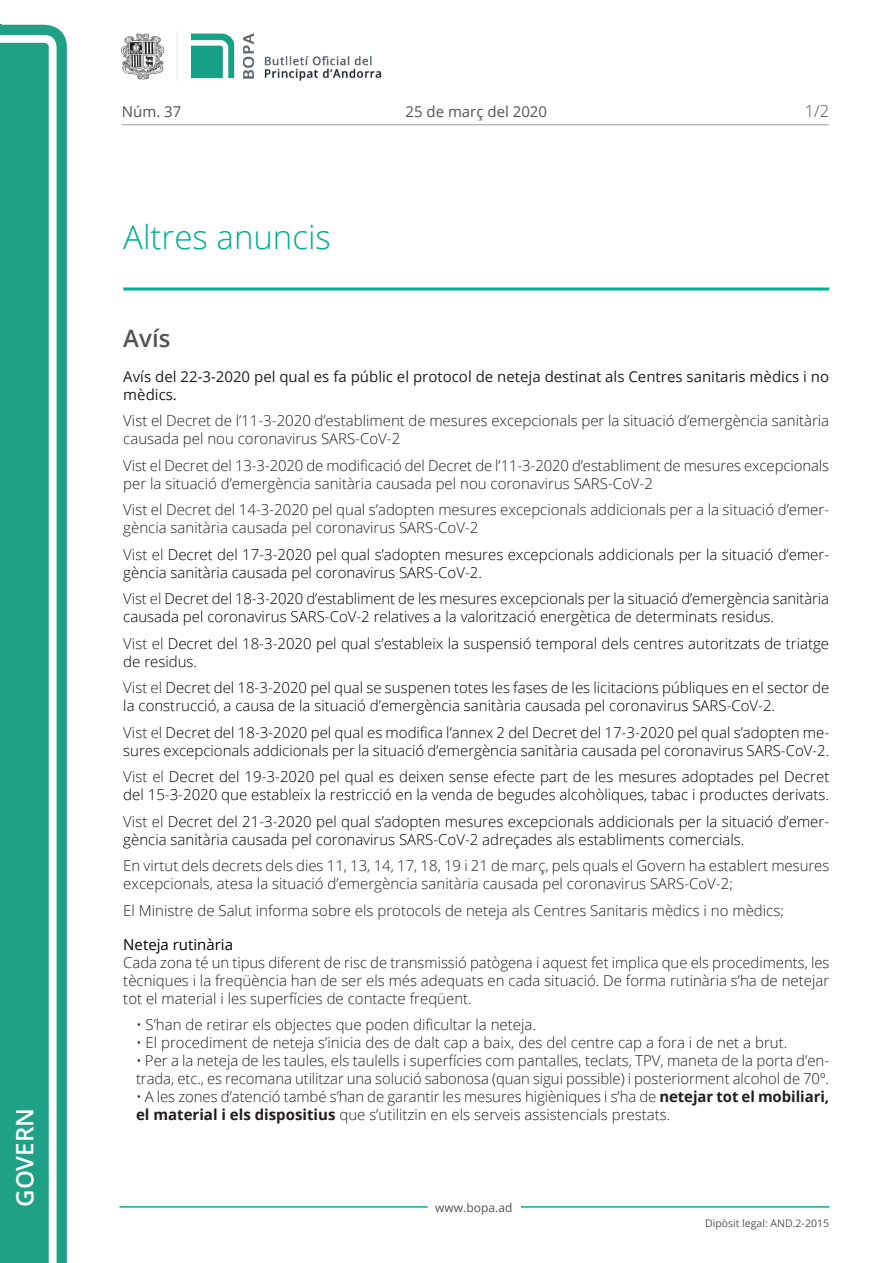
<style>
.page{position:relative;width:893px;height:1263px;background:#fff}
.page>*{position:absolute;margin:0;border:0;box-sizing:border-box;transform-origin:0 0}
.Titol_2_PAG{font:300 33px "Open Sans";color:#00ae91}
.t1{font:600 24px "Open Sans";color:#fff}
.Titol_3{font:600 24px "Open Sans";color:#545454}
.num_pagina{font:300 16.5px "Open Sans";color:#545454}
.Body_text{font:300 15px/18px "Open Sans";color:#000}
.Body_text-2{font:300 15px/18px "Open Sans";color:#231f20}
.Body_text_NOS{font:300 15px/18px "Open Sans";color:#231f20}
.Body_text_sumari{font:15px/18px "Open Sans";color:#231f20}
.carrer{font:15px "Open Sans";color:#545454}
.Titol_7{font:15px "Open Sans";color:#000}
.t2{font:12px "Open Sans";color:#545454}
.t3{font:10.5px "Open Sans";color:#545454}
.s1{color:#231f20}
.s2{font-weight:700}
</style>
<div class="page">
<svg style="left:0;top:25px;width:67px;height:1238px;fill:#1ea187"></svg>
<div style="left:0;top:43px;width:49px;height:1220px;background:#1ea187"></div>
<img style="left:122px;top:32px;width:260px;height:49px">
<hr style="left:119px;top:1206px;width:309px;height:2px;background:#00ae91">
<hr style="left:521px;top:1206px;width:308px;height:2px;background:#00ae91">
<hr style="left:122px;top:124px;width:707px;height:1px;background:#bcbdc0">
<hr style="left:123px;top:287px;width:706px;height:3px;background:#00ae91">
<p class="t1" style="left:8px;top:1207px;width:100px;rotate:-90deg">Govern</p>
<p class="carrer" style="left:122px;top:102px;width:61px">Núm. 37</p>
<p class="carrer" style="left:405px;top:102px;width:143px">25 de març del 2020</p>
<p class="Titol_2_PAG" style="left:123px;top:215px;width:209px">Altres anuncis</p>
<p class="num_pagina" style="left:805px;top:100px;width:26px">1/2</p>
<p class="Titol_3" style="left:123px;top:321px;width:49px">Avís</p>
<p class="Body_text_sumari" style="left:123px;top:367px;width:707px">Avís del 22-3-2020 pel qual es fa públic el protocol de neteja destinat als Centres sanitaris mèdics i no mèdics.</p>
<p class="Body_text-2" style="left:123px;top:411px;width:707px">Vist el Decret de l’11-3-2020 d’establiment de mesures excepcionals per la situació d’emergència sanitària causada pel nou coronavirus SARS-CoV-2</p>
<p class="Body_text-2" style="left:123px;top:456px;width:707px">Vist el Decret del 13-3-2020 de modificació del Decret de l’11-3-2020 d’establiment de mesures excepcionals per la situació d’emergència sanitària causada pel nou coronavirus SARS-CoV-2</p>
<p class="Body_text-2" style="left:123px;top:500px;width:707px">Vist el Decret del 14-3-2020 pel qual s’adopten mesures excepcionals addicionals per a la situació d’emer&shy;gència sanitària causada pel coronavirus SARS-CoV-2</p>
<p class="Body_text" style="left:123px;top:545px;width:707px"><span class="s1">Vist el</span> Decret del 17-3-2020 pel qual s’adopten mesures excepcionals addicionals per la situació d’emer&shy;gència sanitària causada pel coronavirus SARS-CoV-2.</p>
<p class="Body_text" style="left:123px;top:589px;width:707px"><span class="s1">Vist el</span> Decret del 18-3-2020 d’establiment de les mesures excepcionals per la situació d’emergència sanitària causada pel coronavirus SARS-CoV-2 relatives a la valorització energètica de determinats residus.</p>
<p class="Body_text" style="left:123px;top:634px;width:707px"><span class="s1">Vist el</span> Decret del 18-3-2020 pel qual s’estableix la suspensió temporal dels centres autoritzats de triatge de residus.</p>
<p class="Body_text" style="left:123px;top:678px;width:708px"><span class="s1">Vist el</span> Decret del 18-3-2020 pel qual se suspenen totes les fases de les licitacions públiques en el sector de la construcció, a causa de la situació d’emergència sanitària causada pel coronavirus SARS-CoV-2.</p>
<p class="Body_text" style="left:123px;top:723px;width:708px"><span class="s1">Vist el</span> Decret del 18-3-2020 pel qual es modifica l’annex 2 del Decret del 17-3-2020 pel qual s’adopten me&shy;sures excepcionals addicionals per la situació d’emergència sanitària causada pel coronavirus SARS-CoV-2.</p>
<p class="Body_text" style="left:123px;top:767px;width:708px"><span class="s1">Vist el</span> Decret del 19-3-2020 pel qual es deixen sense efecte part de les mesures adoptades pel Decret del 15-3-2020 que estableix la restricció en la venda de begudes alcohòliques, tabac i productes derivats.</p>
<p class="Body_text" style="left:123px;top:812px;width:707px"><span class="s1">Vist el</span> Decret del 21-3-2020 pel qual s’adopten mesures excepcionals addicionals per la situació d’emer&shy;gència sanitària causada pel coronavirus SARS-CoV-2 adreçades als establiments comercials.</p>
<p class="Body_text-2" style="left:123px;top:856px;width:708px">En virtut dels decrets dels dies 11, 13, 14, 17, 18, 19 i 21 de març, pels quals el Govern ha establert mesures excepcionals, atesa la situació d’emergència sanitària causada pel coronavirus SARS-CoV-2;</p>
<p class="Body_text-2" style="left:123px;top:901px;width:662px">El Ministre de Salut informa sobre els protocols de neteja als Centres Sanitaris mèdics i no mèdics;</p>
<p class="Titol_7" style="left:123px;top:934px;width:111px">Neteja rutinària</p>
<p class="Body_text-2" style="left:123px;top:953px;width:708px;text-align:justify">Cada zona té un tipus diferent de risc de transmissió patògena i aquest fet implica que els procediments, les tècniques i la freqüència han de ser els més adequats en cada situació. De forma rutinària s’ha de netejar tot el material i les superfícies de contacte freqüent.</p>
<p class="Body_text_NOS" style="left:136px;top:1015px;width:401px">• S’han de retirar els objectes que poden dificultar la neteja.</p>
<p class="Body_text_NOS" style="left:136px;top:1033px;width:653px">• El procediment de neteja s’inicia des de dalt cap a baix, des del centre cap a fora i de net a brut.</p>
<p class="Body_text_NOS" style="left:136px;top:1051px;width:695px">• Per a la neteja de les taules, els taulells i superfícies com pantalles, teclats, TPV, maneta de la porta d’en&shy;trada, etc., es recomana utilitzar una solució sabonosa (quan sigui possible) i posteriorment alcohol de 70º.</p>
<p class="Body_text_NOS" style="left:136px;top:1087px;width:695px">• A les zones d’atenció també s’han de garantir les mesures higièniques i s’ha de <span class="s2">netejar tot el mobiliari, el material i els dispositius</span> que s’utilitzin en els serveis assistencials prestats.</p>
<p class="t2" style="left:435px;top:1199px;width:79px">www.bopa.ad</p>
<p class="t3" style="left:705px;top:1216px;width:125px">Dipòsit legal: AND.2-2015</p>
</div>
